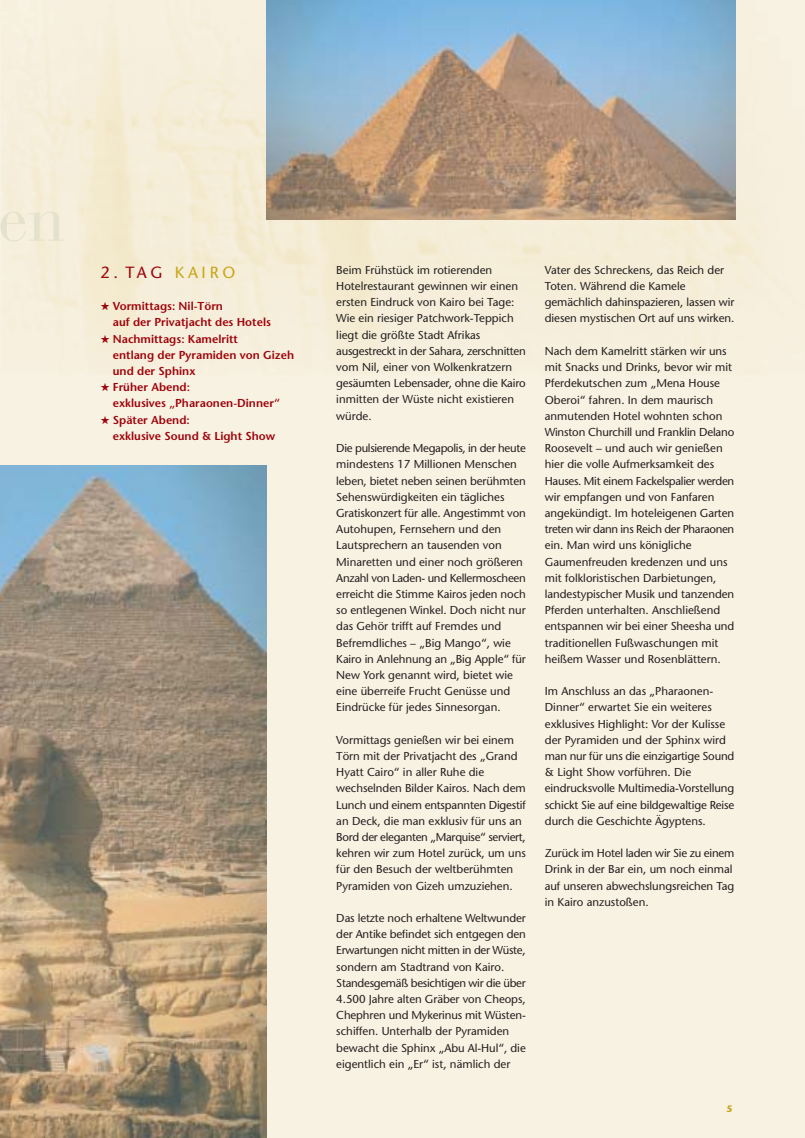
<style>
.page{position:relative;width:805px;height:1138px;background:#fff}
.page>*{position:absolute;margin:0;border:0;box-sizing:border-box;transform-origin:0 0}
.t1{font:16.2px "Stone Sans";letter-spacing:.23em;color:#9e030a}
.t2{font:11.4px/16.2px "Stone Sans";color:#231f1f}
.t3{font:600 11.4px/16.2px "Stone Sans";color:#9e030a}
.t4{font:700 9.45px "Stone Sans";color:#c7a719}
.s1{color:#c7a719}
</style>
<div class="page">
<img style="left:1px;top:0;width:804px;height:1138px">
<hr style="left:0;top:0;width:1px;height:1138px;background:#e0eff7">
<img style="left:266px;top:0;width:469px;height:219px">
<img style="left:0;top:465px;width:266px;height:673px">
<h1 class="t1" style="left:100px;top:266px;width:136px">2. TAG <span class="s1">KAIRO</span></h1>
<p class="t3" style="left:113px;top:299px;width:160px;text-indent:-12px">★ Vormittags: Nil-Törn<br>auf der Privatjacht des Hotels</p>
<p class="t3" style="left:113px;top:332px;width:183px;text-indent:-12px">★ Nachmittags: Kamelritt<br>entlang der Pyramiden von Gizeh und der Sphinx</p>
<p class="t3" style="left:113px;top:380px;width:168px;text-indent:-12px">★ Früher Abend:<br>exklusives „Pharaonen-Dinner“</p>
<p class="t3" style="left:113px;top:413px;width:164px;text-indent:-12px">★ Später Abend:<br>exklusive Sound &amp; Light Show</p>
<p class="t2" style="left:336px;top:263px;width:191px">Beim Frühstück im rotierenden<br>Hotelrestaurant gewinnen wir einen ersten Eindruck von Kairo bei Tage:<br>Wie ein riesiger Patchwork-Teppich liegt die größte Stadt Afrikas ausgestreckt in der Sahara, zerschnitten vom Nil, einer von Wolkenkratzern gesäumten Lebensader, ohne die Kairo inmitten der Wüste nicht existieren würde.</p>
<p class="t2" style="left:336px;top:441px;width:191px">Die pulsierende Megapolis, in der heute mindestens 17 Millionen Menschen leben, bietet neben seinen berühmten Sehenswürdigkeiten ein tägliches Gratiskonzert für alle. Angestimmt von Autohupen, Fernsehern und den Lautsprechern an tausenden von Minaretten und einer noch größeren Anzahl von Laden- und Kellermoscheen erreicht die Stimme Kairos jeden noch so entlegenen Winkel. Doch nicht nur das Gehör trifft auf Fremdes und Befremdliches – „Big Mango“, wie Kairo in Anlehnung an „Big Apple“ für New York genannt wird, bietet wie eine überreife Frucht Genüsse und Eindrücke für jedes Sinnesorgan.</p>
<p class="t2" style="left:336px;top:733px;width:191px">Vormittags genießen wir bei einem Törn mit der Privatjacht des „Grand Hyatt Cairo“ in aller Ruhe die wechselnden Bilder Kairos. Nach dem Lunch und einem entspannten Digestif an Deck, die man exklusiv für uns an Bord der eleganten „Marquise“ serviert, kehren wir zum Hotel zurück, um uns für den Besuch der weltberühmten Pyramiden von Gizeh umzuziehen.</p>
<p class="t2" style="left:336px;top:911px;width:191px">Das letzte noch erhaltene Weltwunder der Antike befindet sich entgegen den Erwartungen nicht mitten in der Wüste, sondern am Stadtrand von Kairo.<br>Standesgemäß besichtigen wir die über 4.500 Jahre alten Gräber von Cheops, Chephren und Mykerinus mit Wüsten&shy;schiffen. Unterhalb der Pyramiden bewacht die Sphinx „Abu Al-Hul“, die eigentlich ein „Er“ ist, nämlich der</p>
<p class="t2" style="left:545px;top:263px;width:191px">Vater des Schreckens, das Reich der Toten. Während die Kamele gemächlich dahinspazieren, lassen wir diesen mystischen Ort auf uns wirken.</p>
<p class="t2" style="left:545px;top:344px;width:191px">Nach dem Kamelritt stärken wir uns mit Snacks und Drinks, bevor wir mit Pferdekutschen zum „Mena House Oberoi“ fahren. In dem maurisch anmutenden Hotel wohnten schon Winston Churchill und Franklin Delano Roosevelt – und auch wir genießen hier die volle Aufmerksamkeit des Hauses. Mit einem Fackelspalier werden wir empfangen und von Fanfaren angekündigt. Im hoteleigenen Garten treten wir dann ins Reich der Pharaonen ein. Man wird uns königliche Gaumenfreuden kredenzen und uns mit folkloristischen Darbietungen, landestypischer Musik und tanzenden Pferden unterhalten. Anschließend entspannen wir bei einer Sheesha und traditionellen Fußwaschungen mit heißem Wasser und Rosenblättern.</p>
<p class="t2" style="left:545px;top:684px;width:191px">Im Anschluss an das „Pharaonen-Dinner“ erwartet Sie ein weiteres exklusives Highlight: Vor der Kulisse der Pyramiden und der Sphinx wird man nur für uns die einzigartige Sound &amp; Light Show vorführen. Die eindrucksvolle Multimedia-Vorstellung schickt Sie auf eine bildgewaltige Reise durch die Geschichte Ägyptens.</p>
<p class="t2" style="left:545px;top:846px;width:191px">Zurück im Hotel laden wir Sie zu einem<br>Drink in der Bar ein, um noch einmal auf unseren abwechslungsreichen Tag in Kairo anzustoßen.</p>
<p class="t4" style="left:726px;top:1104px;width:7px">5</p>
</div>
